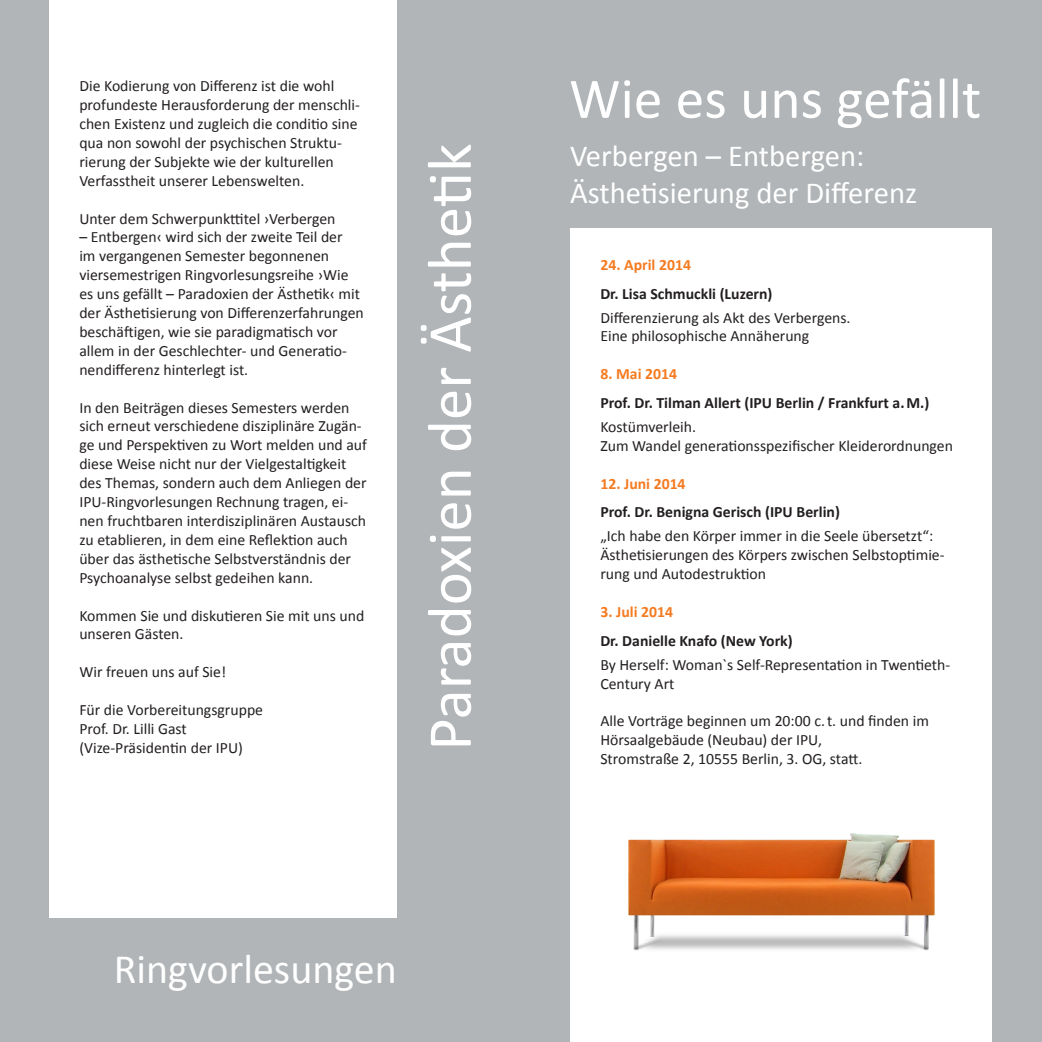
<style>
.page{position:relative;width:1042px;height:1042px;background:#b1b5b7}
.page>*{position:absolute;margin:0;border:0;box-sizing:border-box;transform-origin:0 0}
.t1{font:63px "Calibri";color:#fff}
.t2{font:57.75px "Calibri";color:#fff}
.t3{font:42px "Calibri";color:#fff}
.t4{font:30.62px/36.8px "Calibri";color:#fff}
.t5{font:15.75px/18.9px "Calibri";color:#231f20}
.Überschrift_Schwarz{font:700 15.75px "Calibri";color:#231f20}
.Überschrift_Orange{font:700 15.75px "Calibri";color:#f47b21}
</style>
<div class="page">
<div style="left:50px;top:0;width:347px;height:918px;background:#fff"></div>
<div style="left:570px;top:228px;width:422px;height:814px;background:#fff"></div>
<img style="left:628px;top:833px;width:307px;height:118px">
<p class="t5" style="left:79px;top:77px;width:256px">Die Kodierung von Differenz ist die wohl</p>
<p class="t5" style="left:79px;top:95px;width:282px">profundeste Herausforderung der menschli&shy;chen Existenz und zugleich die conditio sine qua non sowohl der psychischen Struktu&shy;rierung der Subjekte wie der kulturellen Verfasstheit unserer Lebenswelten.</p>
<p class="t5" style="left:79px;top:209px;width:258px">Unter dem Schwerpunkttitel ›Verbergen</p>
<p class="t5" style="left:79px;top:228px;width:286px">– Entbergen‹ wird sich der zweite Teil der<br>im vergangenen Semester begonnenen viersemestrigen Ringvorlesungsreihe ›Wie es uns gefällt – Paradoxien der Ästhetik‹ mit der Ästhetisierung von Differenzerfahrungen beschäftigen, wie sie paradigmatisch vor allem in der Geschlechter- und Generatio&shy;nendifferenz hinterlegt ist.</p>
<p class="t5" style="left:79px;top:398px;width:289px">In den Beiträgen dieses Semesters werden sich erneut verschiedene disziplinäre Zugän&shy;ge und Perspektiven zu Wort melden und auf diese Weise nicht nur der Vielgestaltigkeit des Themas, sondern auch dem Anliegen der IPU-Ringvorlesungen Rechnung tragen, ei&shy;nen fruchtbaren interdisziplinären Austausch zu etablieren, in dem eine Reflektion auch über das ästhetische Selbstverständnis der Psychoanalyse selbst gedeihen kann.</p>
<p class="t5" style="left:79px;top:606px;width:286px">Kommen Sie und diskutieren Sie mit uns und unseren Gästen.</p>
<p class="t5" style="left:79px;top:662px;width:148px">Wir freuen uns auf Sie!</p>
<p class="t5" style="left:79px;top:700px;width:185px">Für die Vorbereitungsgruppe</p>
<p class="t5" style="left:79px;top:719px;width:109px">Prof. Dr. Lilli Gast</p>
<p class="t5" style="left:79px;top:738px;width:165px">(Vize-Präsidentin der IPU)</p>
<p class="t2" style="left:569px;top:62px;width:414px">Wie es uns gefällt</p>
<p class="t1" style="left:410px;top:750px;width:609px;rotate:-90deg">Paradoxien der Ästhetik</p>
<p class="t4" style="left:570px;top:138px;width:349px">Verbergen – Entbergen:<br>Ästhetisierung der Differenz</p>
<p class="Überschrift_Orange" style="left:600px;top:254px;width:92px">24. April 2014</p>
<p class="Überschrift_Schwarz" style="left:600px;top:283px;width:174px">Dr. Lisa Schmuckli (Luzern)</p>
<p class="t5" style="left:600px;top:308px;width:252px">Differenzierung als Akt des Verbergens.</p>
<p class="t5" style="left:600px;top:327px;width:210px">Eine philosophische Annäherung</p>
<p class="Überschrift_Orange" style="left:600px;top:364px;width:78px">8. Mai 2014</p>
<p class="Überschrift_Schwarz" style="left:600px;top:393px;width:330px">Prof. Dr. Tilman Allert (IPU Berlin / Frankfurt a. M.)</p>
<p class="t5" style="left:600px;top:417px;width:97px">Kostümverleih.</p>
<p class="t5" style="left:600px;top:436px;width:354px">Zum Wandel generationsspezifischer Kleiderordnungen</p>
<p class="Überschrift_Orange" style="left:600px;top:473px;width:87px">12. Juni 2014</p>
<p class="Überschrift_Schwarz" style="left:600px;top:502px;width:241px">Prof. Dr. Benigna Gerisch (IPU Berlin)</p>
<p class="t5" style="left:600px;top:527px;width:334px">„Ich habe den Körper immer in die Seele übersetzt“:</p>
<p class="t5" style="left:600px;top:545px;width:346px">Ästhetisierungen des Körpers zwischen Selbstoptimie&shy;rung und Autodestruktion</p>
<p class="Überschrift_Orange" style="left:600px;top:602px;width:74px">3. Juli 2014</p>
<p class="Überschrift_Schwarz" style="left:600px;top:630px;width:194px">Dr. Danielle Knafo (New York)</p>
<p class="t5" style="left:600px;top:655px;width:351px">By Herself: Woman`s Self-Representation in Twentieth-<br>Century Art</p>
<p class="t5" style="left:600px;top:712px;width:330px">Alle Vorträge beginnen um 20:00 c. t. und finden im</p>
<p class="t5" style="left:600px;top:730px;width:223px">Hörsaalgebäude (Neubau) der IPU,</p>
<p class="t5" style="left:600px;top:749px;width:263px">Stromstraße 2, 10555 Berlin, 3. OG, statt.</p>
<p class="t3" style="left:114px;top:942px;width:285px">Ringvorlesungen</p>
</div>
